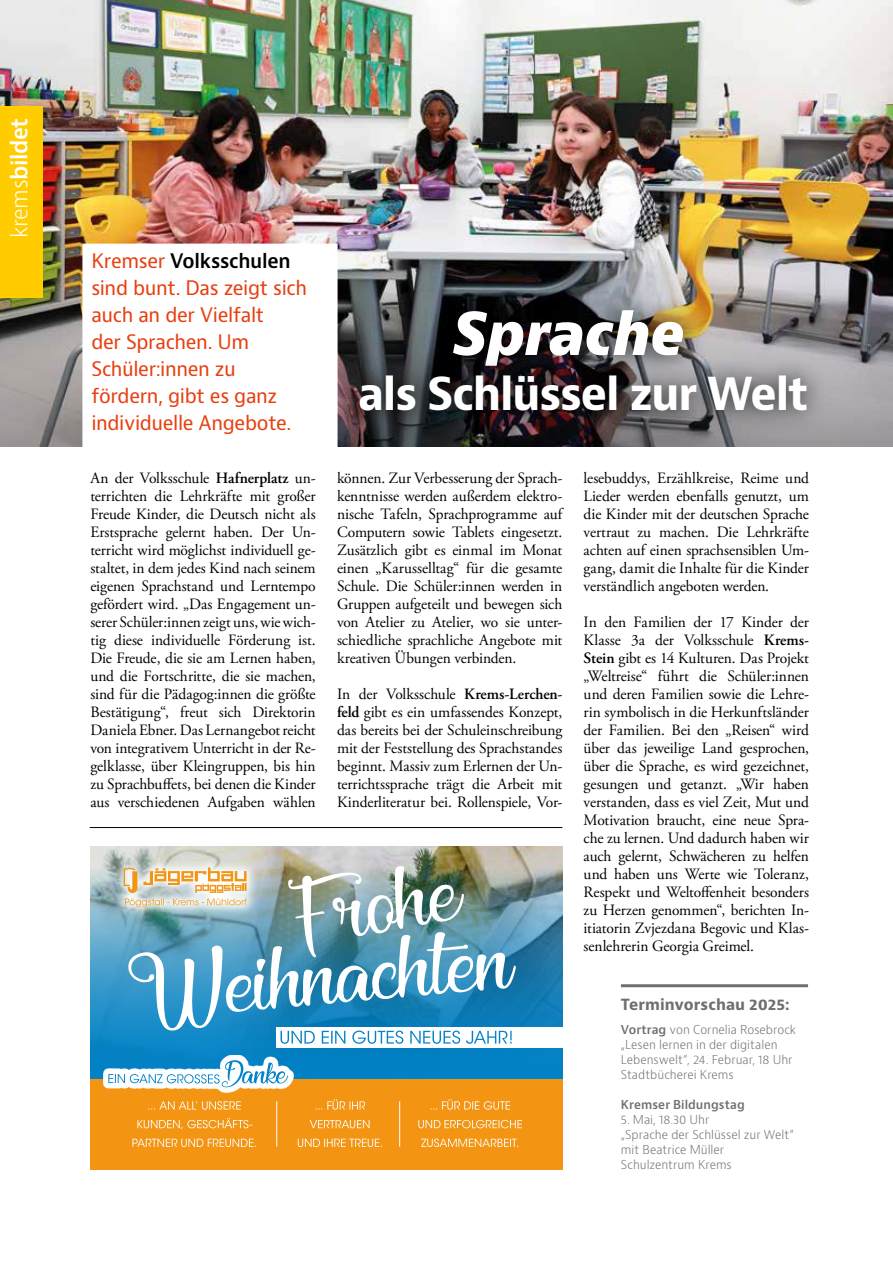
<style>
.page{position:relative;width:893px;height:1263px;background:#fff}
.page>*{position:absolute;margin:0;border:0;box-sizing:border-box;transform-origin:0 0}
.t1{font:italic 800 57.45px "Bernino Sans";letter-spacing:-.015em;color:#fff}
.t2{font:700 44.25px "Bernino Sans";letter-spacing:-.03em;color:#fff}
.t3{font:600 22.5px "Bernino Sans";letter-spacing:-.02em;color:#fff}
.t4{font:19.5px/27px "Bernino Sans";letter-spacing:-.02em;color:#e74011}
.t5{font:15.75px/18px "Adobe Garamond Pro";letter-spacing:-.005em;color:#000;text-align:justify}
.t6{font:700 15px "Bernino Sans";letter-spacing:.005em;color:#706f6f}
.t7{font:300 12px/15px "Bernino Sans";color:#706f6f}
.t8{font:600 12px "Bernino Sans";letter-spacing:.005em;color:#706f6f}
.s1{font-weight:300}
.s2{font-weight:600;color:#000}
.s3{font-weight:600}
</style>
<div class="page">
<img style="left:0;top:0;width:893px;height:162px">
<img style="left:0;top:162px;width:893px;height:284px">
<div style="left:0;top:106px;width:43px;height:192px;background:#fc0"></div>
<hr style="left:90px;top:827px;width:472px;height:1px;background:#000">
<img style="left:90px;top:846px;width:472px;height:233px">
<div style="left:276px;top:1027px;width:286px;height:20px;background:#fff"></div>
<div style="left:90px;top:1079px;width:472px;height:90px;background:#f39512"></div>
<hr style="left:276px;top:1101px;width:1px;height:45px;background:#fff">
<hr style="left:399px;top:1101px;width:1px;height:45px;background:#fff">
<svg style="left:132px;top:1139px;width:124px;height:8px"></svg>
<svg style="left:137px;top:1118px;width:115px;height:11px"></svg>
<svg style="left:149px;top:1101px;width:92px;height:9px"></svg>
<svg style="left:298px;top:1139px;width:84px;height:8px"></svg>
<svg style="left:310px;top:1120px;width:60px;height:8px"></svg>
<svg style="left:316px;top:1099px;width:49px;height:11px"></svg>
<svg style="left:421px;top:1138px;width:97px;height:9px"></svg>
<svg style="left:418px;top:1120px;width:104px;height:8px"></svg>
<svg style="left:431px;top:1099px;width:79px;height:11px"></svg>
<svg style="left:103px;top:1055px;width:191px;height:38px"></svg>
<svg style="left:108px;top:1060px;width:180px;height:27px"></svg>
<svg style="left:112px;top:856px;width:147px;height:63px;background:#bbc6c1"></svg>
<img style="left:124px;top:866px;width:392px;height:178px">
<hr style="left:621px;top:984px;width:187px;height:3px;background:#706f6f">
<svg style="left:78px;top:239px;width:264px;height:208px"></svg>
<div style="left:429px;top:285px;width:279px;height:106px;background:#000;opacity:.88"></div>
<div style="left:338px;top:353px;width:491px;height:81px;background:#000;opacity:.88"></div>
<h3 class="t3" style="left:5px;top:238px;width:122px;rotate:-90deg"><span class="s1">krems</span>bildet</h3>
<p class="t4" style="left:91px;top:248px;width:217px">Kremser <span class="s2">Volksschulen </span>sind bunt. Das zeigt sich auch an der Vielfalt<br>der Sprachen. Um<br>Schüler:innen zu fördern, gibt es ganz individuelle Angebote.</p>
<p class="t5" style="left:90px;top:470px;width:227px">An der Volksschule <span class="s3">Hafnerplatz</span> un&shy;terrichten die Lehrkräfte mit großer Freude Kinder, die Deutsch nicht als Erstsprache gelernt haben. Der Un&shy;terricht wird möglichst individuell ge&shy;staltet, in dem jedes Kind nach seinem eigenen Sprachstand und Lerntempo gefördert wird. „Das Engagement un&shy;serer Schüler:innen zeigt uns, wie wich&shy;tig diese individuelle Förderung ist.<br>Die Freude, die sie am Lernen haben, und die Fortschritte, die sie machen, sind für die Pädagog:innen die größte Bestätigung“, freut sich Direktorin Daniela Ebner. Das Lernangebot reicht von integrativem Unterricht in der Re&shy;gelklasse, über Kleingruppen, bis hin zu Sprachbuffets, bei denen die Kinder aus verschiedenen Aufgaben wählen</p>
<h1 class="t1" style="left:452px;top:296px;width:234px">Sprache</h1>
<h2 class="t2" style="left:358px;top:366px;width:452px">als Schlüssel zur Welt</h2>
<p class="t5" style="left:337px;top:470px;width:227px">können. Zur Verbesserung der Sprach&shy;kenntnisse werden außerdem elektro&shy;nische Tafeln, Sprachprogramme auf Computern sowie Tablets eingesetzt.<br>Zusätzlich gibt es einmal im Monat einen „Karusselltag“ für die gesamte Schule. Die Schüler:innen werden in Gruppen aufgeteilt und bewegen sich von Atelier zu Atelier, wo sie unter&shy;schiedliche sprachliche Angebote mit kreativen Übungen verbinden.</p>
<p class="t5" style="left:337px;top:686px;width:227px">In der Volksschule <span class="s3">Krems-Lerchen&shy;feld</span> gibt es ein umfassendes Konzept, das bereits bei der Schuleinschreibung mit der Feststellung des Sprachstandes beginnt. Massiv zum Erlernen der Un&shy;terrichtssprache trägt die Arbeit mit Kinderliteratur bei. Rollenspiele, Vor-</p>
<p class="t5" style="left:584px;top:470px;width:227px">lesebuddys, Erzählkreise, Reime und Lieder werden ebenfalls genutzt, um die Kinder mit der deutschen Sprache vertraut zu machen. Die Lehrkräfte achten auf einen sprachsensiblen Um&shy;gang, damit die Inhalte für die Kinder verständlich angeboten werden.</p>
<p class="t5" style="left:584px;top:614px;width:227px">In den Familien der 17 Kinder der Klasse 3a der Volksschule <span class="s3">Krems-Stein</span> gibt es 14 Kulturen. Das Projekt „Weltreise“ führt die Schüler:innen und deren Familien sowie die Lehre&shy;rin symbolisch in die Herkunftsländer der Familien. Bei den „Reisen“ wird über das jeweilige Land gesprochen, über die Sprache, es wird gezeichnet, gesungen und getanzt. „Wir haben verstanden, dass es viel Zeit, Mut und Motivation braucht, eine neue Spra&shy;che zu lernen. Und dadurch haben wir auch gelernt, Schwächeren zu helfen und haben uns Werte wie Toleranz, Respekt und Weltoffenheit besonders zu Herzen genommen“, berichten In&shy;itiatorin Zvjezdana Begovic und Klas&shy;senlehrerin Georgia Greimel.</p>
<p class="t6" style="left:621px;top:994px;width:171px">Terminvorschau 2025:</p>
<p class="t7" style="left:621px;top:1022px;width:177px"><span class="s3">Vortrag</span> von Cornelia Rosebrock „Lesen lernen in der digitalen<br>Lebenswelt“, 24. Februar, 18 Uhr<br>Stadtbücherei Krems</p>
<p class="t8" style="left:621px;top:1096px;width:125px">Kremser Bildungstag</p>
<p class="t7" style="left:621px;top:1112px;width:175px">5. Mai, 18.30 Uhr<br>„Sprache der Schlüssel zur Welt“ mit Beatrice Müller<br>Schulzentrum Krems</p>
</div>
